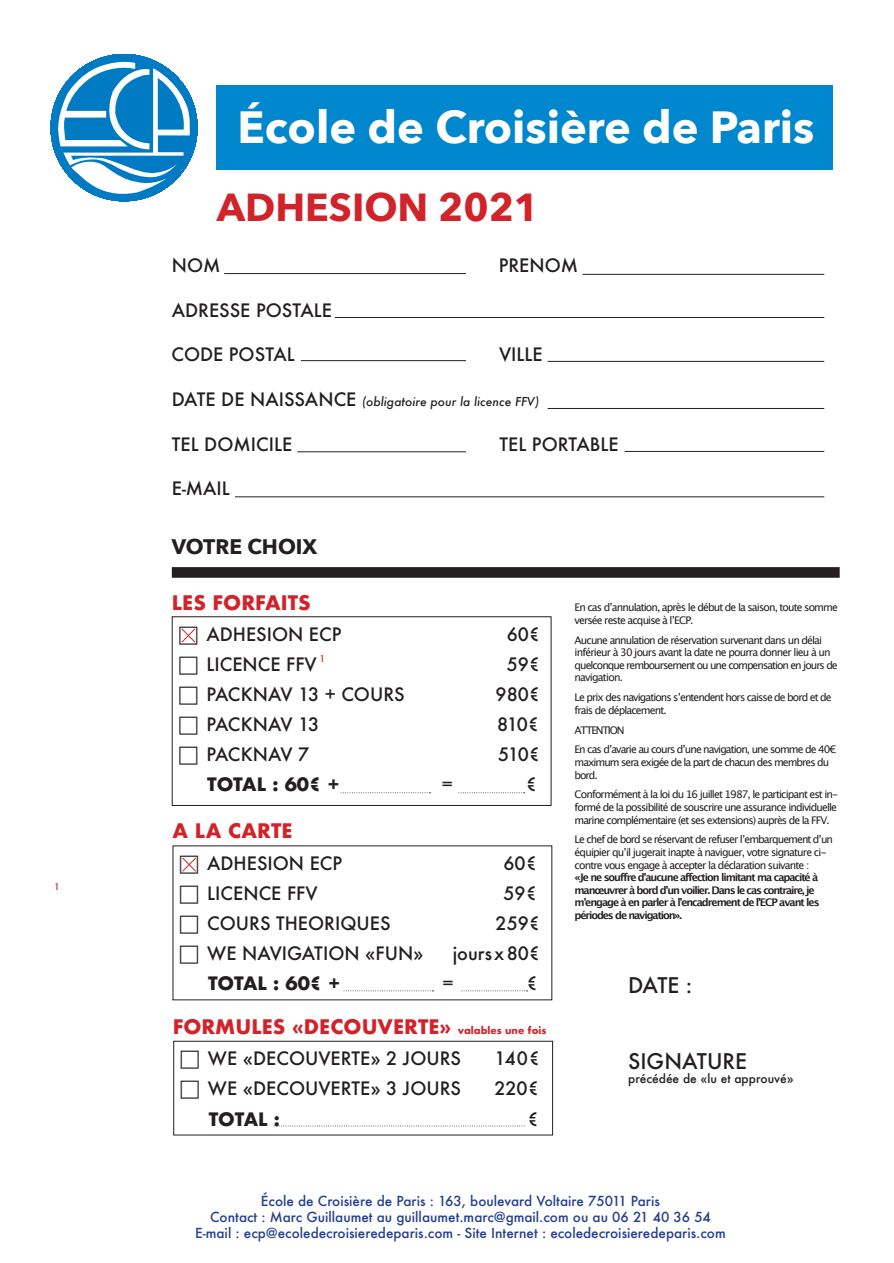
<style>
.page{position:relative;width:894px;height:1263px;background:#fff}
.page>*{position:absolute;margin:0;border:0;box-sizing:border-box;transform-origin:0 0}
.t1{font:700 45px "Avenir Next";color:#fff}
.t2{font:700 39px "Avenir Next";color:#d1232a}
.t3{font:500 21px "Futura";color:#231f20}
.t4{font:700 21px "Avenir Next";color:#231f20}
.t5{font:700 19.5px "Futura";color:#d1232a}
.t6{font:500 18px "Futura";color:#231f20}
.t7{font:700 18px "Futura";letter-spacing:-.005em;color:#231f20}
.t8{font:500 18px "Futura";letter-spacing:-.035em;color:#231f20}
.t9{font:500 18px "Futura";letter-spacing:-.02em;color:#231f20}
.t10{font:500 13.5px/16.2px "Futura";color:#253f8e;text-align:center}
.t11{font:italic 500 12px "Futura";color:#231f20}
.t12{font:500 12px "Futura";color:#231f20}
.t13{font:10.5px/12.6px "Lucida Grande";letter-spacing:-.09em;color:#231f20}
.t14{font:700 10.5px/12.6px "Lucida Grande";letter-spacing:-.1em;color:#231f20}
.t15{font:500 9px "Futura";color:#d1232a}
.s1{font-style:normal;font-size:18px}
.s2{font-size:9.75px}
</style>
<div class="page">
<div style="left:216px;top:86px;width:617px;height:84px;background:#0087cd"></div>
<div style="left:50px;top:55px;width:147px;height:146px;background:#007bc3;border-radius:50%"></div>
<svg style="left:56px;top:58px;width:136px;height:139px"></svg>
<hr style="left:224px;top:273px;width:241px;height:1px;background:#231f20">
<hr style="left:582px;top:274px;width:242px;height:1px;background:#231f20">
<hr style="left:297px;top:451px;width:168px;height:1px;background:#231f20">
<hr style="left:624px;top:451px;width:200px;height:1px;background:#231f20">
<hr style="left:235px;top:496px;width:589px;height:1px;background:#231f20">
<hr style="left:547px;top:408px;width:277px;height:1px;background:#231f20">
<hr style="left:301px;top:360px;width:164px;height:1px;background:#231f20">
<hr style="left:547px;top:361px;width:277px;height:1px;background:#231f20">
<hr style="left:335px;top:317px;width:489px;height:1px;background:#231f20">
<div style="left:172px;top:567px;width:667px;height:11px;background:#231f20;border:2px solid #231f20"></div>
<div style="left:172px;top:616px;width:379px;height:190px;border:1px solid #231f20"></div>
<div style="left:173px;top:1041px;width:379px;height:94px;border:1px solid #231f20"></div>
<svg style="left:341px;top:792px;width:89px;height:1px"></svg>
<svg style="left:344px;top:990px;width:89px;height:1px"></svg>
<svg style="left:458px;top:792px;width:66px;height:1px"></svg>
<svg style="left:461px;top:990px;width:66px;height:1px"></svg>
<svg style="left:274px;top:1126px;width:251px;height:1px"></svg>
<svg style="left:181px;top:628px;width:15px;height:15px"></svg>
<svg style="left:182px;top:857px;width:14px;height:15px"></svg>
<p class="t15" style="left:54px;top:883px;width:7px">1</p>
<h1 class="t1" style="left:237px;top:98px;width:578px">École de Croisière de Paris</h1>
<h2 class="t2" style="left:217px;top:182px;width:324px">ADHESION 2021</h2>
<h3 class="t6" style="left:172px;top:257px;width:50px">NOM</h3>
<h3 class="t6" style="left:498px;top:257px;width:81px">PRENOM</h3>
<h3 class="t6" style="left:172px;top:302px;width:162px">ADRESSE POSTALE</h3>
<h3 class="t6" style="left:171px;top:347px;width:125px">CODE POSTAL</h3>
<p class="t11" style="left:172px;top:396px;width:368px"><span class="s1">DATE DE NAISSANCE</span> (obligatoire pour la licence FFV)</p>
<h3 class="t6" style="left:499px;top:347px;width:45px">VILLE</h3>
<h3 class="t6" style="left:172px;top:436px;width:122px">TEL DOMICILE</h3>
<h3 class="t6" style="left:172px;top:480px;width:60px">E-MAIL</h3>
<h3 class="t4" style="left:172px;top:533px;width:147px">VOTRE CHOIX</h3>
<h3 class="t6" style="left:499px;top:436px;width:120px">TEL PORTABLE</h3>
<h3 class="t5" style="left:172px;top:594px;width:140px">LES FORFAITS</h3>
<h3 class="t6" style="left:206px;top:626px;width:136px">ADHESION ECP</h3>
<h3 class="t6" style="left:506px;top:626px;width:35px">60€</h3>
<h3 class="t6" style="left:206px;top:656px;width:112px">LICENCE FFV</h3>
<p class="t15" style="left:319px;top:655px;width:7px">1</p>
<h3 class="t6" style="left:506px;top:656px;width:35px">59€</h3>
<h3 class="t6" style="left:206px;top:686px;width:200px">PACKNAV 13 + COURS</h3>
<h3 class="t6" style="left:495px;top:686px;width:46px">980€</h3>
<h3 class="t8" style="left:206px;top:716px;width:114px">PACKNAV 13</h3>
<h3 class="t6" style="left:497px;top:716px;width:43px">810€</h3>
<h3 class="t9" style="left:206px;top:746px;width:104px">PACKNAV 7</h3>
<h3 class="t6" style="left:498px;top:746px;width:43px">510€</h3>
<h3 class="t7" style="left:207px;top:776px;width:134px">TOTAL : 60€ +</h3>
<h3 class="t6" style="left:441px;top:776px;width:13px">=</h3>
<h3 class="t6" style="left:525px;top:776px;width:13px">€</h3>
<h3 class="t5" style="left:172px;top:822px;width:121px">A LA CARTE</h3>
<h3 class="t6" style="left:207px;top:855px;width:136px">ADHESION ECP</h3>
<h3 class="t6" style="left:503px;top:855px;width:35px">60€</h3>
<h3 class="t6" style="left:207px;top:885px;width:112px">LICENCE FFV</h3>
<h3 class="t6" style="left:503px;top:885px;width:35px">59€</h3>
<h3 class="t6" style="left:207px;top:915px;width:185px">COURS THEORIQUES</h3>
<h3 class="t6" style="left:495px;top:915px;width:46px">259€</h3>
<h3 class="t6" style="left:207px;top:945px;width:218px">WE NAVIGATION «FUN»</h3>
<h3 class="t6" style="left:452px;top:945px;width:89px">joursx80€</h3>
<h3 class="t7" style="left:208px;top:975px;width:134px">TOTAL : 60€ +</h3>
<h3 class="t6" style="left:442px;top:975px;width:13px">=</h3>
<h3 class="t6" style="left:526px;top:975px;width:13px">€</h3>
<h3 class="t5" style="left:173px;top:1018px;width:375px">FORMULES «DECOUVERTE» <span class="s2">valables une fois</span></h3>
<h3 class="t6" style="left:208px;top:1050px;width:254px">WE «DECOUVERTE» 2 JOURS</h3>
<h3 class="t6" style="left:494px;top:1050px;width:47px">140€</h3>
<h3 class="t6" style="left:208px;top:1080px;width:254px">WE «DECOUVERTE» 3 JOURS</h3>
<h3 class="t6" style="left:494px;top:1080px;width:46px">220€</h3>
<h3 class="t7" style="left:209px;top:1110px;width:73px">TOTAL :</h3>
<h3 class="t6" style="left:527px;top:1111px;width:13px">€</h3>
<p class="t13" style="left:574px;top:602px;width:265px">En cas dʼannulation, après le début de la saison, toute somme versée reste acquise à lʼECP.</p>
<p class="t13" style="left:574px;top:634px;width:265px">Aucune annulation de réservation survenant dans un délai inférieur à 30 jours avant la date ne pourra donner lieu à un quelconque remboursement ou une compensation en jours de navigation.</p>
<p class="t13" style="left:574px;top:692px;width:258px">Le prix des navigations sʼentendent hors caisse de bord et de frais de déplacement.</p>
<p class="t13" style="left:574px;top:721px;width:263px;line-height:19.8px">ATTENTION<br>En cas dʼavarie au cours dʼune navigation, une somme de 40€</p>
<p class="t13" style="left:574px;top:757px;width:256px">maximum sera exigée de la part de chacun des membres du bord.</p>
<p class="t13" style="left:574px;top:789px;width:265px;text-align:justify">Conformément à la loi du 16 juillet 1987, le participant est in&shy;formé de la possibilité de souscrire une assurance individuelle marine complémentaire (et ses extensions) auprès de la FFV.</p>
<p class="t13" style="left:574px;top:834px;width:260px">Le chef de bord se réservant de refuser lʼembarquement dʼun équipier quʼil jugerait inapte à naviguer, votre signature ci&shy;contre vous engage à accepter la déclaration suivante :</p>
<p class="t14" style="left:574px;top:872px;width:246px">«Je ne souffre dʼaucune affection limitant ma capacité à manœuvrer à bord dʼun voilier. Dans le cas contraire, je mʼengage à en parler à lʼencadrement de lʼECP avant les périodes de navigation».</p>
<h3 class="t3" style="left:628px;top:976px;width:66px">DATE :</h3>
<h3 class="t3" style="left:628px;top:1051px;width:120px">SIGNATURE</h3>
<p class="t12" style="left:628px;top:1073px;width:167px">précédée de «lu et approuvé»</p>
<p class="t10" style="left:195px;top:1194px;width:531px">École de Croisière de Paris : 163, boulevard Voltaire 75011 Paris<br>Contact : Marc Guillaumet au guillaumet.marc@gmail.com ou au 06 21 40 36 54<br>E-mail : ecp@ecoledecroisieredeparis.com - Site Internet : ecoledecroisieredeparis.com</p>
</div>
